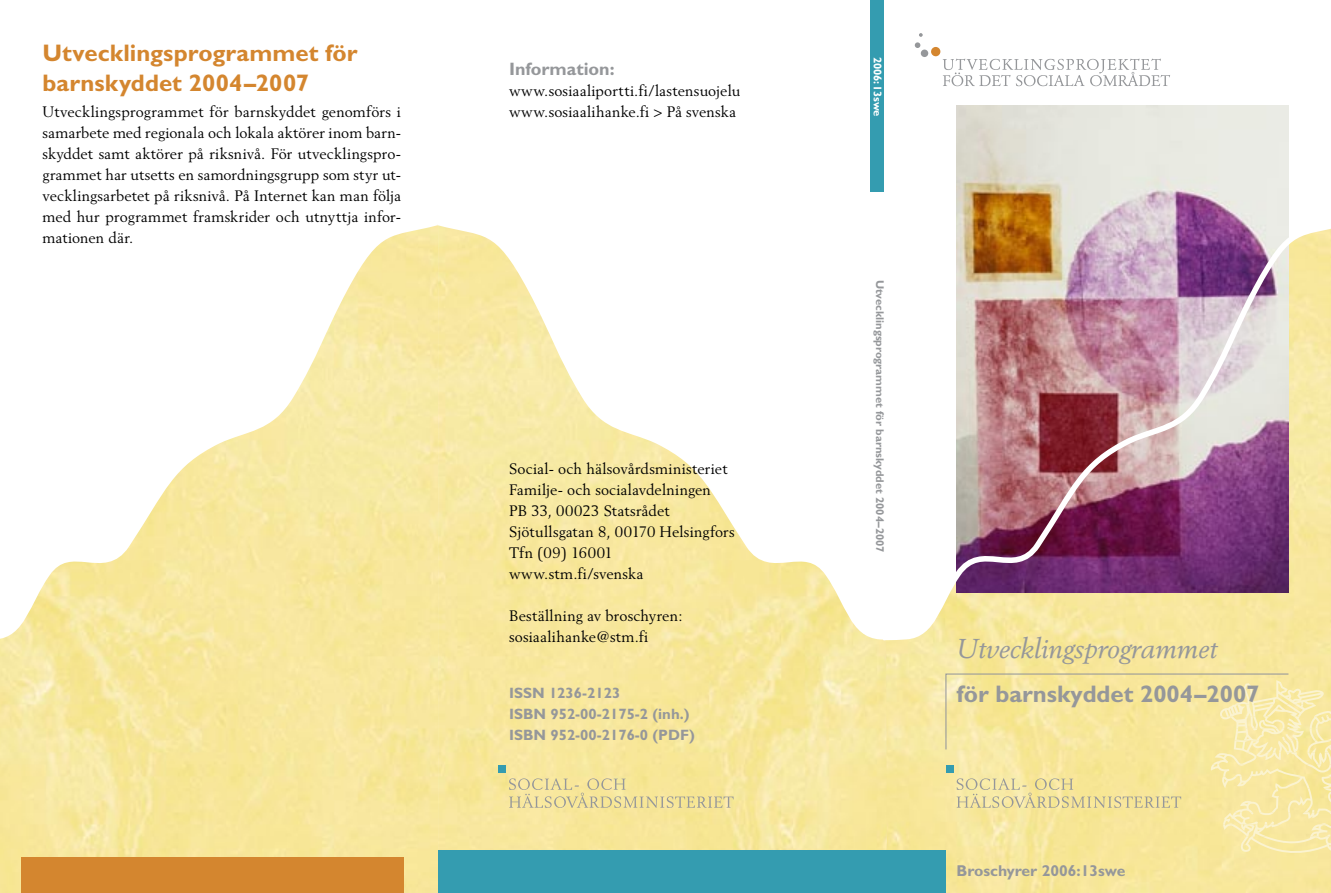
<style>
.page{position:relative;width:1331px;height:893px;background:#fff}
.page>*{position:absolute;margin:0;border:0;box-sizing:border-box;transform-origin:0 0}
.titteli_ots{font:italic 27px "Berling";color:#95979a}
.ots_1{font:700 24px/30px "Gill Sans";color:#d4862f}
.titteli_ots_2{font:700 24px "Gill Sans";color:#95979a}
.ots_2{font:700 18px "Gill Sans";color:#95979a}
.Esitteitä_ots{font:700 15.75px "Gill Sans";color:#95979a}
.leipä_1{font:15px/21px "Berling";letter-spacing:.015em;color:#000;text-align:justify}
.isbn{font:700 15px "Gill Sans";color:#95979a}
.selkä{font:700 11.25px "Gill Sans";color:#95979a}
.numerot_valkoinen{font:700 11.25px "Gill Sans";color:#fff}
</style>
<div class="page">
<svg style="left:444px;top:226px;width:434px;height:418px"></svg>
<img style="left:886px;top:644px;width:445px;height:249px">
<div style="left:438px;top:850px;width:507px;height:43px;background:#349cb0"></div>
<div style="left:871px;top:0;width:13px;height:192px;background:#349cb0"></div>
<div style="left:21px;top:857px;width:383px;height:36px;background:#d4862f"></div>
<svg style="left:0;top:224px;width:444px;height:420px"></svg>
<img style="left:956px;top:106px;width:332px;height:110px">
<img style="left:878px;top:216px;width:453px;height:428px">
<div style="left:498px;top:765px;width:8px;height:8px;background:#349cb0"></div>
<svg style="left:509px;top:778px;width:224px;height:30px;background:#eadb9a"></svg>
<svg style="left:945px;top:673px;width:386px;height:187px;background:#f5e69f"></svg>
<div style="left:931px;top:47px;width:9px;height:9px;background:#d4862f;border-radius:50%"></div>
<div style="left:921px;top:49px;width:7px;height:8px;background:#95979a;border-radius:50%"></div>
<svg style="left:915px;top:33px;width:8px;height:15px"></svg>
<svg style="left:943px;top:59px;width:227px;height:27px"></svg>
<p class="ots_1" style="left:43px;top:37px;width:316px">Utvecklingsprogrammet för barnskyddet 2004–2007</p>
<p class="leipä_1" style="left:43px;top:101px;width:360px">Utvecklingsprogrammet för barnskyddet genomförs i samarbete med regionala och lokala aktörer inom barn&shy;skyddet samt aktörer på riksnivå. För utvecklingspro&shy;grammet har utsetts en samordningsgrupp som styr ut&shy;vecklingsarbetet på riksnivå. På Internet kan man följa med hur programmet framskrider och utnyttja infor&shy;mationen där.</p>
<p class="ots_2" style="left:509px;top:58px;width:107px">Information:</p>
<p class="leipä_1" style="left:509px;top:80px;width:233px">www.sosiaaliportti.fi/lastensuojelu</p>
<p class="leipä_1" style="left:509px;top:101px;width:228px">www.sosiaalihanke.fi &gt; På svenska</p>
<p class="leipä_1" style="left:509px;top:458px;width:220px">Social- och hälsovårdsministeriet</p>
<p class="leipä_1" style="left:509px;top:479px;width:203px">Familje- och socialavdelningen</p>
<p class="leipä_1" style="left:509px;top:500px;width:162px">PB 33, 00023 Statsrådet</p>
<p class="leipä_1" style="left:509px;top:521px;width:227px">Sjötullsgatan 8, 00170 Helsingfors</p>
<p class="leipä_1" style="left:509px;top:542px;width:105px">Tfn (09) 16001</p>
<p class="leipä_1" style="left:509px;top:563px;width:136px">www.stm.fi/svenska</p>
<p class="leipä_1" style="left:509px;top:605px;width:175px">Beställning av broschyren:</p>
<p class="leipä_1" style="left:509px;top:626px;width:141px">sosiaalihanke@stm.fi</p>
<p class="isbn" style="left:509px;top:684px;width:113px">ISSN 1236-2123</p>
<p class="isbn" style="left:509px;top:705px;width:182px">ISBN 952-00-2175-2 (inh.)</p>
<p class="isbn" style="left:509px;top:726px;width:187px">ISBN 952-00-2176-0 (PDF)</p>
<p class="numerot_valkoinen" style="left:884px;top:57px;width:61px;rotate:90deg">2006:13swe</p>
<p class="selkä" style="left:886px;top:280px;width:275px;rotate:90deg">Utvecklingsprogrammet för barnskyddet 2004–2007</p>
<p class="titteli_ots" style="left:956px;top:633px;width:262px">Utvecklingsprogrammet</p>
<p class="titteli_ots_2" style="left:956px;top:680px;width:304px">för barnskyddet 2004–2007</p>
<p class="Esitteitä_ots" style="left:956px;top:861px;width:170px">Broschyrer 2006:13swe</p>
</div>
